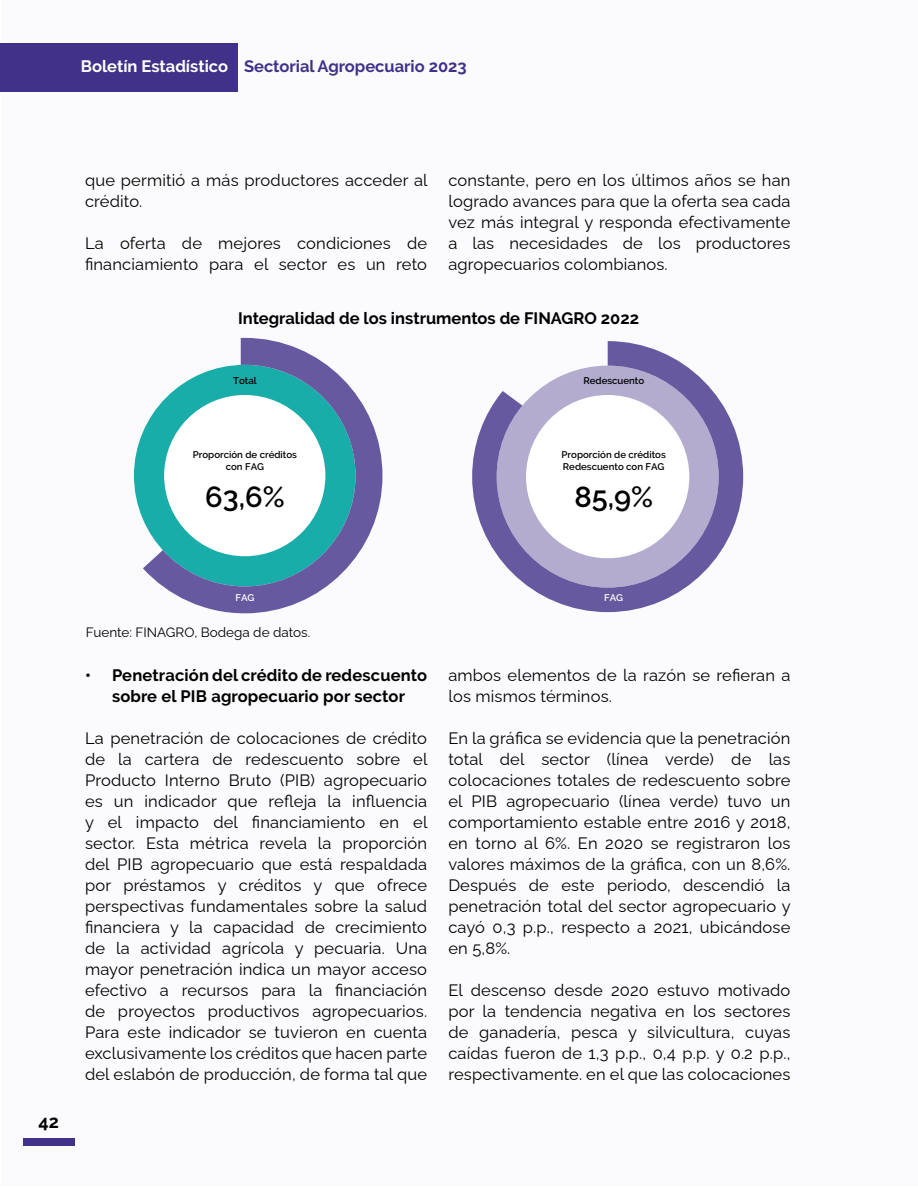
<style>
.page{position:relative;width:918px;height:1188px;background:#fff}
.page>*{position:absolute;margin:0;border:0;box-sizing:border-box;transform-origin:0 0}
.t1{font:600 28.95px "Raleway";color:#000}
.t2{font:700 18px "Raleway";color:#000}
.t3{font:16.5px/21px "Raleway";letter-spacing:.01em;color:#000;text-align:justify}
.t4{font:700 16.5px/21px "Raleway";letter-spacing:.005em;color:#000;text-align:center}
.t5{font:700 16.5px "Raleway";color:#413188}
.t6{font:13.5px "Raleway";color:#000}
.t7{font:600 9.6px/11.6px "Raleway";color:#000;text-align:center}
.t8{font:600 9.6px "Raleway";color:#fff}
.s1{color:#fff}
.s2{color:#413087}
</style>
<div class="page">
<div style="left:2px;top:0;width:916px;height:1186px;background:#fbfbfd"></div>
<div style="left:0;top:43px;width:238px;height:49px;background:#413188"></div>
<div style="left:23px;top:1138px;width:51px;height:7px;background:#413188"></div>
<svg style="left:143px;top:338px;width:239px;height:275px"></svg>
<svg style="left:472px;top:341px;width:271px;height:271px"></svg>
<p class="t5" style="left:81px;top:56px;width:387px"><span class="s1">Boletín Estadístico</span> Sectorial Agropecuario <span class="s2">2023</span></p>
<p class="t3" style="left:448px;top:168px;width:344px">constante, pero en los últimos años se han logrado avances para que la oferta sea cada vez más integral y responda efectivamente a las necesidades de los productores agropecuarios colombianos.</p>
<p class="t4" style="left:238px;top:308px;width:402px">Integralidad de los instrumentos de FINAGRO 2022</p>
<p class="t3" style="left:85px;top:168px;width:344px">que permitió a más productores acceder al crédito.</p>
<p class="t3" style="left:85px;top:231px;width:344px">La oferta de mejores condiciones de financiamiento para el sector es un reto</p>
<p class="t7" style="left:233px;top:374px;width:25px">Total</p>
<p class="t7" style="left:193px;top:449px;width:106px">Proporción de créditos con FAG</p>
<h1 class="t1" style="left:205px;top:481px;width:81px">63,6%</h1>
<p class="t7" style="left:583px;top:374px;width:62px">Redescuento</p>
<p class="t7" style="left:562px;top:449px;width:106px;text-align:left">Proporción de créditos<br>Redescuento con FAG</p>
<h1 class="t1" style="left:574px;top:481px;width:80px">85,9%</h1>
<p class="t2" style="left:38px;top:1111px;width:22px">42</p>
<p class="t8" style="left:235px;top:593px;width:21px">FAG</p>
<p class="t6" style="left:86px;top:621px;width:226px">Fuente: FINAGRO, Bodega de datos.</p>
<p class="t4" style="left:85px;top:665px;width:344px">• Penetración del crédito de redescuento sobre el PIB agropecuario por sector</p>
<p class="t3" style="left:85px;top:726px;width:344px">La penetración de colocaciones de crédito de la cartera de redescuento sobre el Producto Interno Bruto (PIB) agropecuario es un indicador que refleja la influencia y el impacto del financiamiento en el sector. Esta métrica revela la proporción del PIB agropecuario que está respaldada por préstamos y créditos y que ofrece perspectivas fundamentales sobre la salud financiera y la capacidad de crecimiento de la actividad agrícola y pecuaria. Una mayor penetración indica un mayor acceso efectivo a recursos para la financiación de proyectos productivos agropecuarios.<br>Para este indicador se tuvieron en cuenta exclusivamente los créditos que hacen parte del eslabón de producción, de forma tal que</p>
<p class="t8" style="left:604px;top:593px;width:21px">FAG</p>
<p class="t3" style="left:448px;top:663px;width:344px">ambos elementos de la razón se refieran a los mismos términos.</p>
<p class="t3" style="left:448px;top:726px;width:344px">En la gráfica se evidencia que la penetración total del sector (línea verde) de las colocaciones totales de redescuento sobre el PIB agropecuario (línea verde) tuvo un comportamiento estable entre 2016 y 2018, en torno al 6%. En 2020 se registraron los valores máximos de la gráfica, con un 8,6%.<br>Después de este periodo, descendió la penetración total del sector agropecuario y cayó 0,3 p.p., respecto a 2021, ubicándose en 5,8%.</p>
<p class="t3" style="left:448px;top:978px;width:344px">El descenso desde 2020 estuvo motivado por la tendencia negativa en los sectores de ganadería, pesca y silvicultura, cuyas caídas fueron de 1,3 p.p., 0,4 p.p. y 0.2 p.p., respectivamente. en el que las colocaciones</p>
</div>
